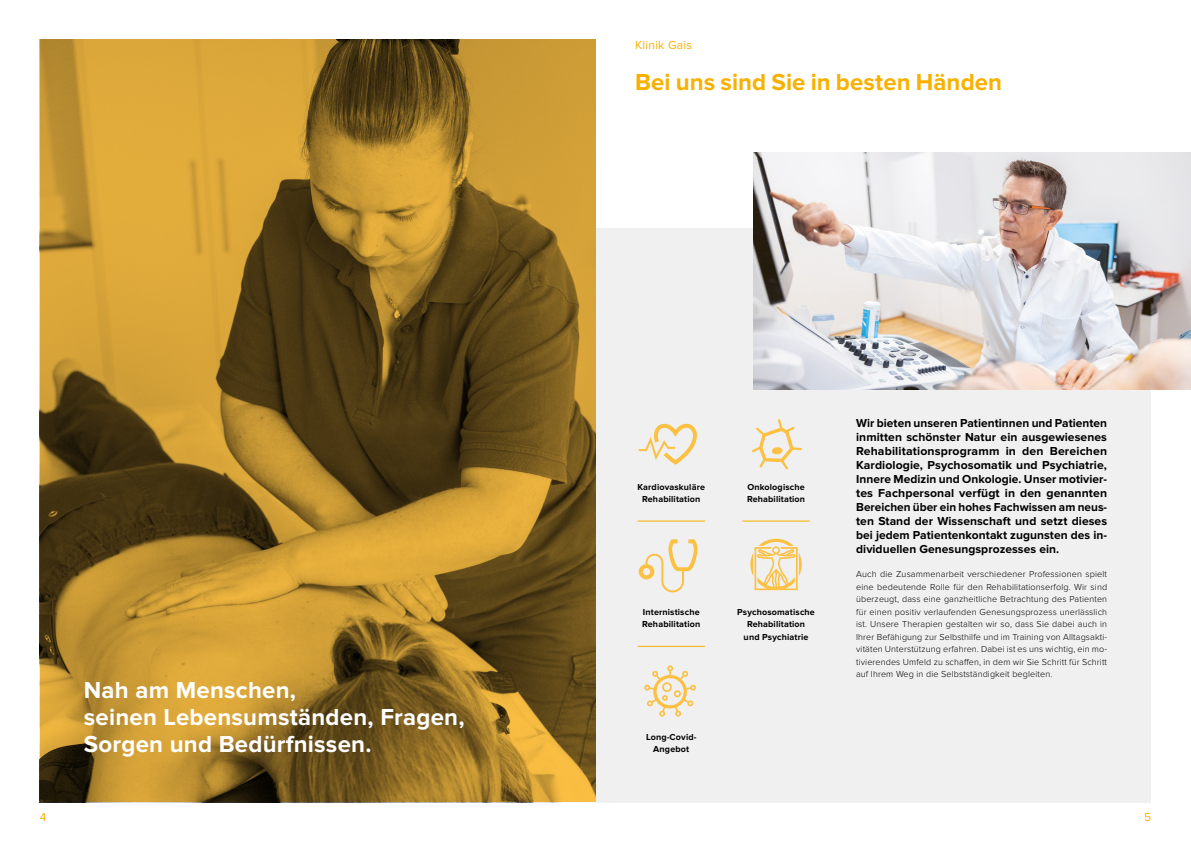
<style>
.page{position:relative;width:1191px;height:842px;background:#fff}
.page>*{position:absolute;margin:0;border:0;box-sizing:border-box;transform-origin:0 0}
.t1{font:700 24px/27px "Proxima Nova";letter-spacing:.01em;color:#fff}
.t2{font:700 24px "Proxima Nova";letter-spacing:.005em;color:#f9b000}
.t3{font:700 12px/14px "Proxima Nova";letter-spacing:.005em;color:#000;text-align:justify}
.t4{font:12px "Proxima Nova";letter-spacing:.02em;color:#f9b000}
.t5{font:300 9px/12.5px "Proxima Nova";letter-spacing:.015em;color:#000;text-align:justify}
.t6{font:700 9px/12.5px "Proxima Nova";letter-spacing:.015em;color:#000;text-align:center}
</style>
<div class="page">
<div style="left:595px;top:228px;width:556px;height:574px;background:#f0f0f0"></div>
<svg style="left:40px;top:40px;width:555px;height:762px;background:#9b7528"></svg>
<img style="left:753px;top:152px;width:438px;height:238px">
<hr style="left:637px;top:521px;width:68px;height:1px;background:#f9b000">
<hr style="left:742px;top:521px;width:67px;height:1px;background:#f9b000">
<hr style="left:637px;top:646px;width:68px;height:1px;background:#f9b000">
<svg style="left:638px;top:423px;width:59px;height:42px"></svg>
<svg style="left:638px;top:539px;width:60px;height:53px"></svg>
<svg style="left:752px;top:419px;width:49px;height:50px"></svg>
<svg style="left:750px;top:539px;width:51px;height:51px"></svg>
<svg style="left:644px;top:665px;width:52px;height:52px"></svg>
<h2 class="t4" style="left:635px;top:36px;width:58px">Klinik Gais</h2>
<h1 class="t2" style="left:635px;top:68px;width:368px">Bei uns sind Sie in besten Händen</h1>
<h1 class="t1" style="left:84px;top:677px;width:382px">Nah am Menschen,<br>seinen Lebensumständen, Fragen,<br>Sorgen und Bedürfnissen.</h1>
<p class="t6" style="left:637px;top:481px;width:69px">Kardiovaskuläre<br>Rehabilitation</p>
<p class="t6" style="left:747px;top:481px;width:60px;text-align:left">Onkologische<br>Rehabilitation</p>
<p class="t6" style="left:642px;top:606px;width:60px;text-align:left">Internistische<br>Rehabilitation</p>
<p class="t6" style="left:646px;top:731px;width:52px">Long-Covid-<br>Angebot</p>
<p class="t6" style="left:737px;top:606px;width:79px">Psychosomatische<br>Rehabilitation<br>und Psychiatrie</p>
<p class="t3" style="left:856px;top:417px;width:252px">Wir bieten unseren Patientinnen und Patienten inmitten schönster Natur ein ausgewiesenes Rehabilitationsprogramm in den Bereichen Kardiologie, Psychosomatik und Psychiatrie, Innere Medizin und Onkologie. Unser motivier&shy;tes Fachpersonal verfügt in den genannten Bereichen über ein hohes Fachwissen am neus&shy;ten Stand der Wissenschaft und setzt dieses bei jedem Patientenkontakt zugunsten des in&shy;dividuellen Genesungsprozesses ein.</p>
<p class="t5" style="left:856px;top:568px;width:252px">Auch die Zusammenarbeit verschiedener Professionen spielt eine bedeutende Rolle für den Rehabilitationserfolg. Wir sind überzeugt, dass eine ganzheitliche Betrachtung des Patienten für einen positiv verlaufenden Genesungsprozess unerlässlich ist. Unsere Therapien gestalten wir so, dass Sie dabei auch in Ihrer Befähigung zur Selbsthilfe und im Training von Alltagsakti&shy;vitäten Unterstützung erfahren. Dabei ist es uns wichtig, ein mo&shy;tivierendes Umfeld zu schaffen, in dem wir Sie Schritt für Schritt auf Ihrem Weg in die Selbstständigkeit begleiten.</p>
<h2 class="t4" style="left:40px;top:807px;width:8px">4</h2>
<h2 class="t4" style="left:1144px;top:807px;width:9px">5</h2>
</div>
